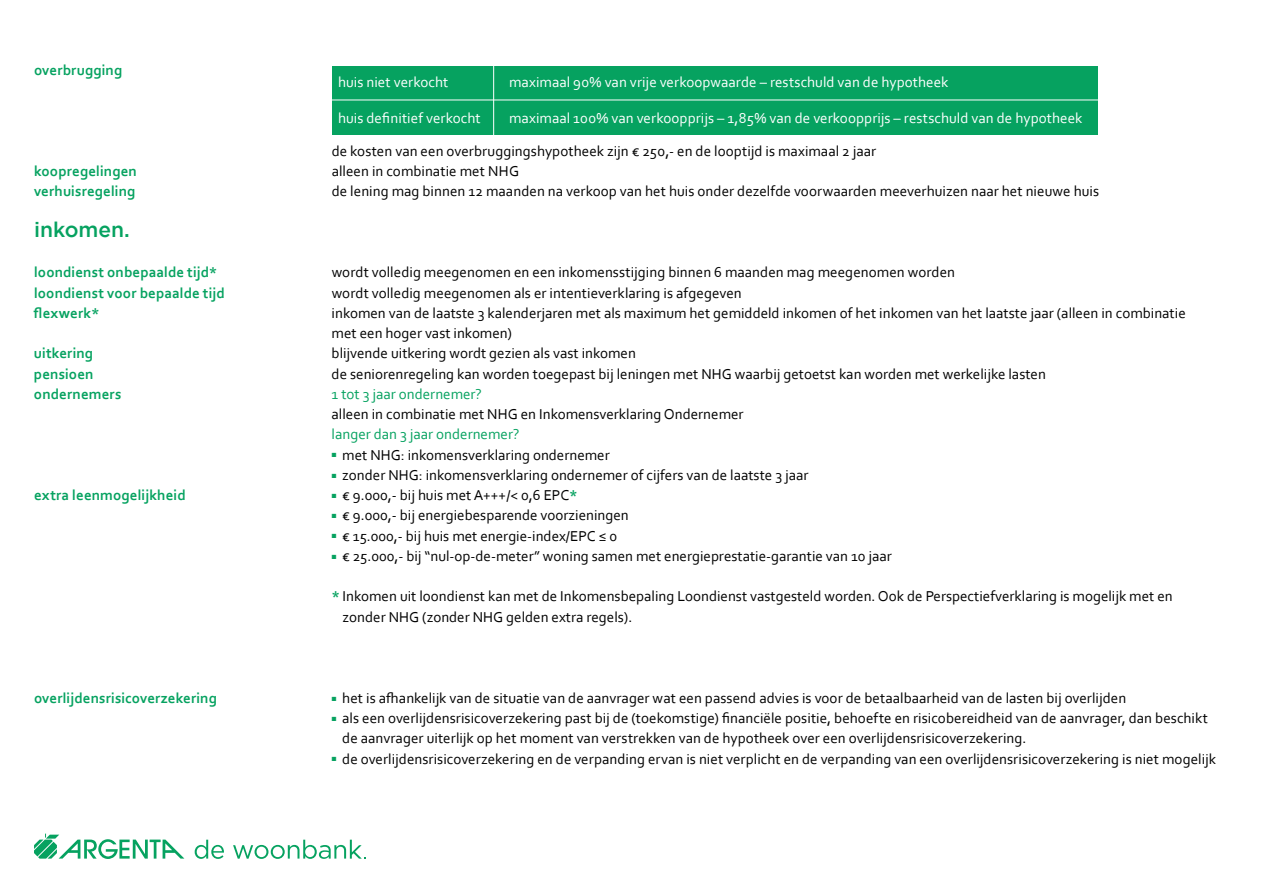
<style>
.page{position:relative;width:1263px;height:893px;background:#fff}
.page>*{position:absolute;margin:0;border:0;box-sizing:border-box;transform-origin:0 0}
.t1{font:500 21px "Gotham";color:#06a260}
.t2{font:15px/20.2px "Corbel";color:#000}
.t3{font:700 15px "Corbel";letter-spacing:.01em;color:#06a260}
.t4{font:15px "Corbel";letter-spacing:.005em;color:#fff}
.t5{font:15px "Corbel";color:#06a260}
.s1{color:#06a260}
.s2{font-weight:700;color:#06a260}
</style>
<div class="page">
<div style="left:332px;top:66px;width:765px;height:68px;background:#06a260"></div>
<hr style="left:493px;top:64px;width:1px;height:72px;background:#fff">
<hr style="left:325px;top:100px;width:778px;height:1px;background:#fff">
<svg style="left:34px;top:833px;width:150px;height:26px"></svg>
<svg style="left:195px;top:840px;width:29px;height:19px"></svg>
<svg style="left:233px;top:840px;width:133px;height:19px"></svg>
<p class="t3" style="left:34px;top:61px;width:90px">overbrugging</p>
<p class="t4" style="left:338px;top:72px;width:112px">huis niet verkocht</p>
<p class="t4" style="left:509px;top:72px;width:441px">maximaal 90% van vrije verkoopwaarde – restschuld van de hypotheek</p>
<p class="t4" style="left:338px;top:108px;width:144px">huis definitief verkocht</p>
<p class="t4" style="left:509px;top:108px;width:575px">maximaal 100% van verkoopprijs – 1,85% van de verkoopprijs – restschuld van de hypotheek</p>
<p class="t2" style="left:332px;top:140px;width:546px">de kosten van een overbruggingshypotheek zijn € 250,- en de looptijd is maximaal 2 jaar</p>
<p class="t3" style="left:34px;top:162px;width:104px">koopregelingen</p>
<p class="t2" style="left:332px;top:161px;width:189px">alleen in combinatie met NHG</p>
<p class="t3" style="left:34px;top:182px;width:103px">verhuisregeling</p>
<p class="t2" style="left:332px;top:181px;width:769px">de lening mag binnen 12 maanden na verkoop van het huis onder dezelfde voorwaarden meeverhuizen naar het nieuwe huis</p>
<h1 class="t1" style="left:34px;top:218px;width:97px">inkomen.</h1>
<p class="t3" style="left:34px;top:263px;width:185px">loondienst onbepaalde tijd*</p>
<p class="t2" style="left:332px;top:262px;width:625px">wordt volledig meegenomen en een inkomensstijging binnen 6 maanden mag meegenomen worden</p>
<p class="t3" style="left:34px;top:283px;width:192px">loondienst voor bepaalde tijd</p>
<p class="t2" style="left:332px;top:282px;width:412px">wordt volledig meegenomen als er intentieverklaring is afgegeven</p>
<p class="t3" style="left:34px;top:304px;width:67px">flexwerk*</p>
<p class="t2" style="left:332px;top:302px;width:856px">inkomen van de laatste 3 kalenderjaren met als maximum het gemiddeld inkomen of het inkomen van het laatste jaar (alleen in combinatie met een hoger vast inkomen)</p>
<p class="t3" style="left:34px;top:344px;width:61px">uitkering</p>
<p class="t2" style="left:332px;top:343px;width:306px">blijvende uitkering wordt gezien als vast inkomen</p>
<p class="t3" style="left:34px;top:364px;width:61px">pensioen</p>
<p class="t2" style="left:332px;top:363px;width:716px">de seniorenregeling kan worden toegepast bij leningen met NHG waarbij getoetst kan worden met werkelijke lasten</p>
<p class="t3" style="left:34px;top:385px;width:89px">ondernemers</p>
<p class="t5" style="left:332px;top:385px;width:152px">1 tot 3 jaar ondernemer?</p>
<p class="t2" style="left:332px;top:404px;width:413px">alleen in combinatie met NHG en Inkomensverklaring Ondernemer</p>
<p class="t5" style="left:332px;top:425px;width:189px">langer dan 3 jaar ondernemer?</p>
<p class="t2" style="left:332px;top:444px;width:280px"><span class="s1">■</span> met NHG: inkomensverklaring ondernemer</p>
<p class="t2" style="left:332px;top:464px;width:478px"><span class="s1">■</span> zonder NHG: inkomensverklaring ondernemer of cijfers van de laatste 3 jaar</p>
<p class="t3" style="left:34px;top:486px;width:153px">extra leenmogelijkheid</p>
<p class="t2" style="left:332px;top:485px;width:247px"><span class="s1">■</span> € 9.000,- bij huis met A+++/&lt; 0,6 EPC<span class="s2">*</span></p>
<p class="t2" style="left:332px;top:505px;width:299px"><span class="s1">■</span> € 9.000,- bij energiebesparende voorzieningen</p>
<p class="t2" style="left:332px;top:525px;width:287px"><span class="s1">■</span> € 15.000,- bij huis met energie-index/EPC ≤ 0</p>
<p class="t2" style="left:332px;top:545px;width:562px"><span class="s1">■</span> € 25.000,- bij “nul-op-de-meter” woning samen met energieprestatie-garantie van 10 jaar</p>
<p class="t2" style="left:343px;top:586px;width:832px;text-indent:-11px"><span class="s2">*</span> Inkomen uit loondienst kan met de Inkomensbepaling Loondienst vastgesteld worden. Ook de Perspectiefverklaring is mogelijk met en zonder NHG (zonder NHG gelden extra regels).</p>
<p class="t3" style="left:34px;top:688px;width:184px">overlijdensrisicoverzekering</p>
<p class="t2" style="left:332px;top:687px;width:796px"><sup>■</sup> het is afhankelijk van de situatie van de aanvrager wat een passend advies is voor de betaalbaarheid van de lasten bij overlijden</p>
<p class="t2" style="left:342px;top:707px;width:867px;text-indent:-11px"><span class="s1">■</span> als een overlijdensrisicoverzekering past bij de (toekomstige) financiële positie, behoefte en risicobereidheid van de aanvrager, dan beschikt de aanvrager uiterlijk op het moment van verstrekken van de hypotheek over een overlijdensrisicoverzekering.</p>
<p class="t2" style="left:332px;top:748px;width:886px"><span class="s1">■</span> de overlijdensrisicoverzekering en de verpanding ervan is niet verplicht en de verpanding van een overlijdensrisicoverzekering is niet mogelijk</p>
</div>
